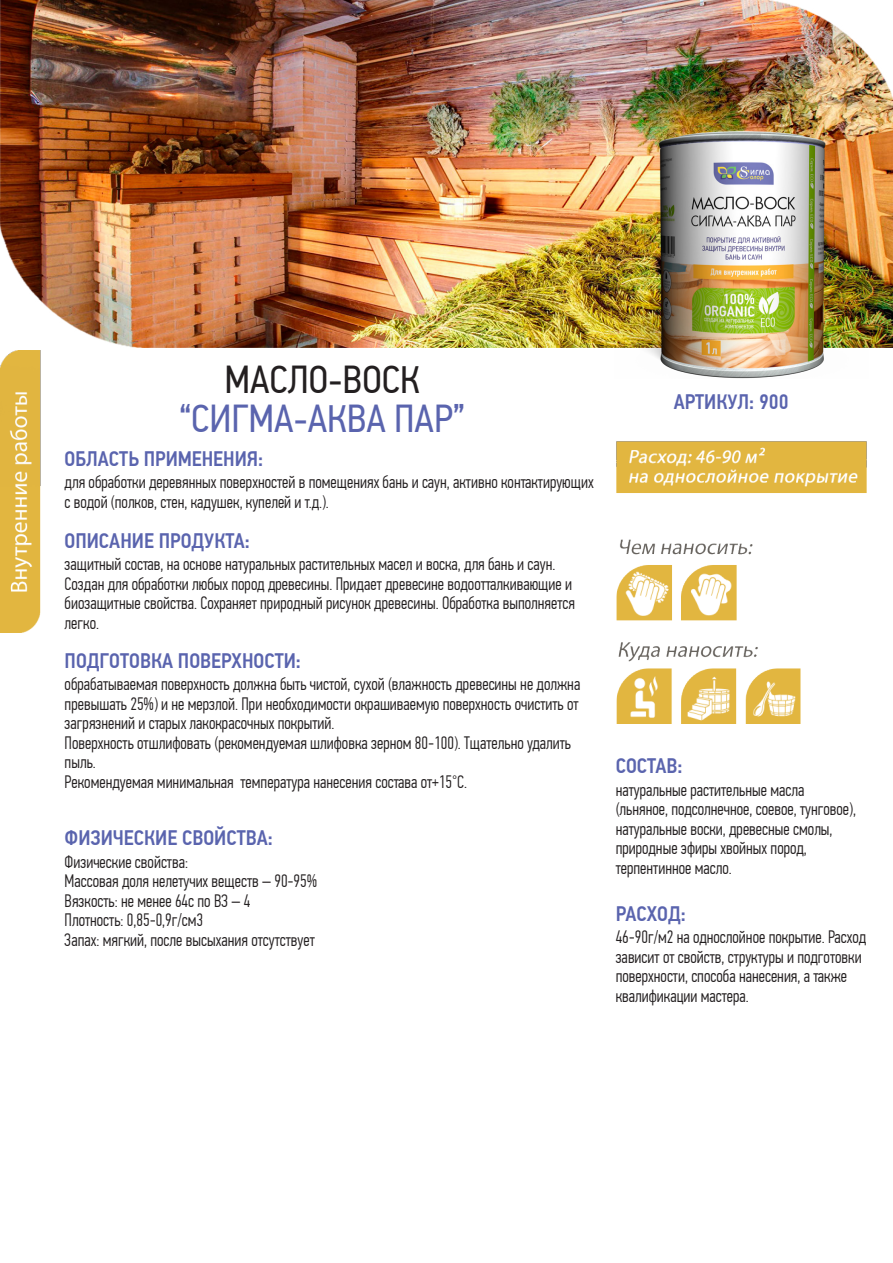
<style>
.page{position:relative;width:893px;height:1263px;background:#fff}
.page>*{position:absolute;margin:0;border:0;box-sizing:border-box;transform-origin:0 0}
.t1{font:39px "PF Din Text Cond Pro";color:#5a64ae}
.t2{font:39px "PF Din Text Cond Pro";color:#231f20}
.t3{font:500 21px "PF Din Text Cond Pro";color:#5a64ae}
.t4{font:300 18px/19.5px "PF Din Text Comp Pro";color:#231f20}
</style>
<div class="page">
<img style="left:0;top:0;width:893px;height:348px">
<img style="left:614px;top:132px;width:254px;height:246px">
<img style="left:616px;top:441px;width:251px;height:282px">
<img style="left:0;top:351px;width:41px;height:281px">
<p class="t2" style="left:224px;top:356px;width:197px">МАСЛО-ВОСК</p>
<p class="t1" style="left:179px;top:395px;width:287px">“СИГМА-АКВА ПАР”</p>
<p class="t3" style="left:65px;top:446px;width:200px">ОБЛАСТЬ ПРИМЕНЕНИЯ:</p>
<p class="t4" style="left:65px;top:472px;width:531px">для обработки деревянных поверхностей в помещениях бань и саун, активно контактирующих с водой (полков, стен, кадушек, купелей и т.д.).</p>
<p class="t3" style="left:65px;top:528px;width:187px">ОПИСАНИЕ ПРОДУКТА:</p>
<p class="t4" style="left:65px;top:554px;width:512px">защитный состав, на основе натуральных растительных масел и воска, для бань и саун.<br>Создан для обработки любых пород древесины. Придает древесине водоотталкивающие и биозащитные свойства. Сохраняет природный рисунок древесины. Обработка выполняется легко.</p>
<p class="t3" style="left:65px;top:648px;width:238px">ПОДГОТОВКА ПОВЕРХНОСТИ:</p>
<p class="t4" style="left:65px;top:674px;width:517px;text-align:justify">обрабатываемая поверхность должна быть чистой, сухой (влажность древесины не должна превышать 25%) и не мерзлой. При необходимости окрашиваемую поверхность очистить от загрязнений и старых лакокрасочных покрытий.</p>
<p class="t4" style="left:65px;top:733px;width:508px">Поверхность отшлифовать (рекомендуемая шлифовка зерном 80-100). Тщательно удалить пыль.</p>
<p class="t4" style="left:65px;top:772px;width:404px">Рекомендуемая минимальная температура нанесения состава от+15°С.</p>
<p class="t3" style="left:65px;top:825px;width:210px">ФИЗИЧЕСКИЕ СВОЙСТВА:</p>
<p class="t4" style="left:65px;top:852px;width:125px">Физические свойства:</p>
<p class="t4" style="left:65px;top:871px;width:254px">Массовая доля нелетучих веществ – 90-95%</p>
<p class="t4" style="left:65px;top:891px;width:187px">Вязкость: не менее 64с по ВЗ – 4</p>
<p class="t4" style="left:65px;top:910px;width:140px">Плотность: 0,85-0,9г/см3</p>
<p class="t4" style="left:65px;top:930px;width:252px">Запах: мягкий, после высыхания отсутствует</p>
<p class="t3" style="left:674px;top:389px;width:116px">АРТИКУЛ: 900</p>
<p class="t3" style="left:616px;top:753px;width:69px">СОСТАВ:</p>
<p class="t4" style="left:616px;top:780px;width:242px">натуральные растительные масла (льняное, подсолнечное, соевое, тунговое), натуральные воски, древесные смолы, природные эфиры хвойных пород, терпентинное масло.</p>
<p class="t3" style="left:616px;top:901px;width:72px">РАСХОД:</p>
<p class="t4" style="left:616px;top:927px;width:252px">46-90г/м2 на однослойное покрытие. Расход зависит от свойств, структуры и подготовки поверхности, способа нанесения, а также квалификации мастера.</p>
</div>
